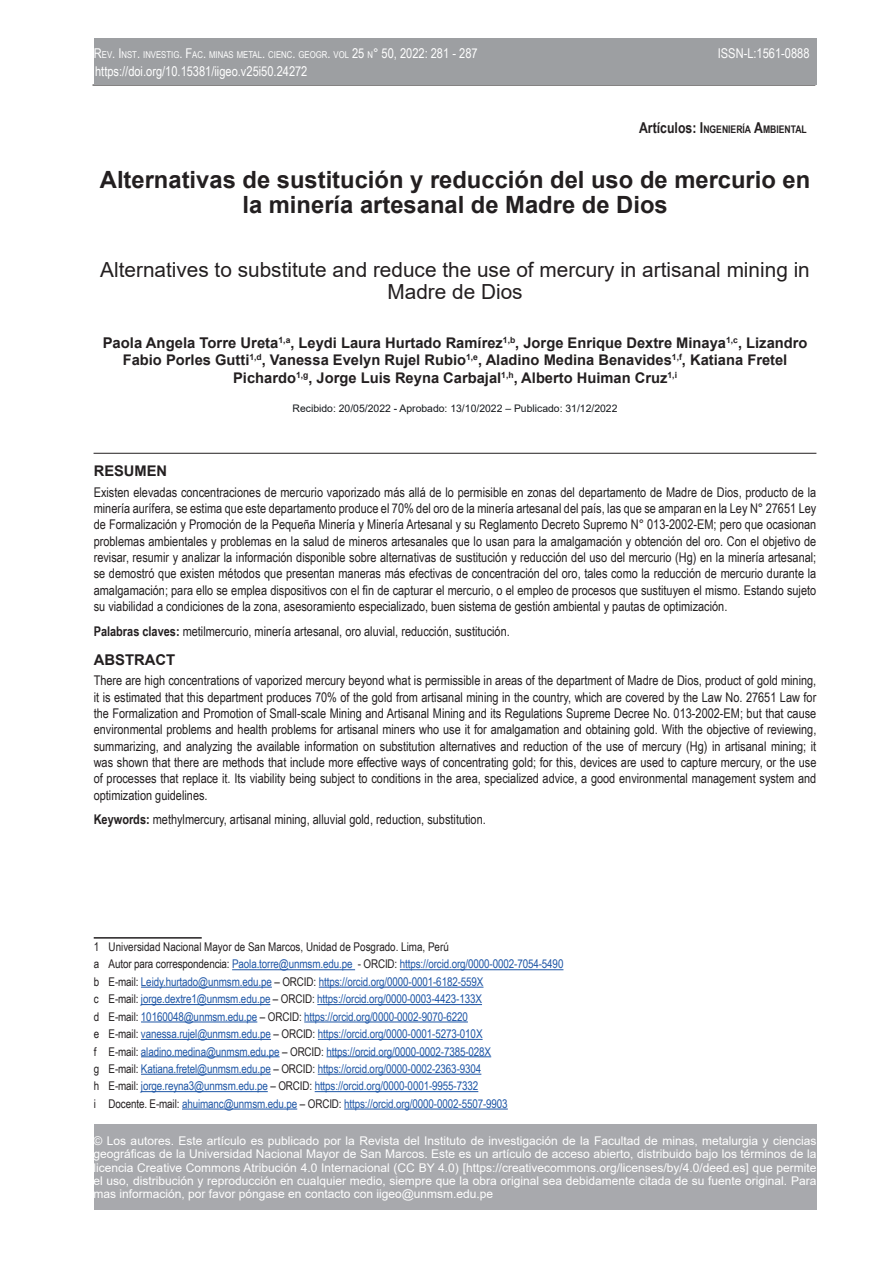
<style>
.page{position:relative;width:893px;height:1263px;background:#fff}
.page>*{position:absolute;margin:0;border:0;box-sizing:border-box;transform-origin:0 0}
.t1{font:700 23.7px/25.2px "Arial";color:#231f20;text-align:center}
.t2{font:20.85px/22.2px "Arial";color:#231f20;text-align:center}
.t3{font:700 14.85px "Arial";color:#231f20}
.t4{font:700 14.7px/17.7px "Arial";color:#231f20;text-align:center}
.t5{font:13.5px "Arial Narrow";color:#fff}
.t6{font:13.5px "Arial Narrow";color:#fff}
.t7{font:13.35px/16.4px "Arial Narrow";color:#231f20;text-align:justify}
.t8{font:12px/17.4px "Arial Narrow";letter-spacing:-.01em;color:#1e56a6}
.t9{font:12px/13.2px "Arial";color:#fff;text-align:justify}
.t10{font:700 10.5px "Arial Narrow";color:#231f20}
.t11{font:10.35px "Arial";color:#15181c}
.t12{font:9.45px "Arial Narrow";color:#fff}
.s1{font-size:13.5px}
.s2{font-size:15px}
.s3{font-size:14.85px}
.s4{font-weight:700}
.s5{color:#231f20}
</style>
<div class="page">
<div style="left:94px;top:1125px;width:722px;height:85px;background:#a8a9ad"></div>
<hr style="left:92px;top:85px;width:723px;height:1px;background:#231f20">
<div style="left:94px;top:38px;width:723px;height:47px;background:#9d9fa2"></div>
<hr style="left:94px;top:937px;width:108px;height:1px;background:#231f20">
<hr style="left:232px;top:969px;width:123px;height:1px;background:#1e56a6">
<hr style="left:400px;top:969px;width:163px;height:1px;background:#1e56a6">
<hr style="left:141px;top:987px;width:131px;height:1px;background:#1e56a6">
<hr style="left:319px;top:987px;width:164px;height:1px;background:#1e56a6">
<hr style="left:141px;top:1004px;width:129px;height:1px;background:#1e56a6">
<hr style="left:317px;top:1004px;width:165px;height:1px;background:#1e56a6">
<hr style="left:141px;top:1021px;width:116px;height:1px;background:#1e56a6">
<hr style="left:304px;top:1021px;width:164px;height:1px;background:#1e56a6">
<hr style="left:141px;top:1039px;width:130px;height:1px;background:#1e56a6">
<hr style="left:318px;top:1039px;width:165px;height:1px;background:#1e56a6">
<hr style="left:141px;top:1056px;width:139px;height:1px;background:#1e56a6">
<hr style="left:326px;top:1056px;width:165px;height:1px;background:#1e56a6">
<hr style="left:141px;top:1074px;width:130px;height:1px;background:#1e56a6">
<hr style="left:318px;top:1074px;width:163px;height:1px;background:#1e56a6">
<hr style="left:141px;top:1091px;width:127px;height:1px;background:#1e56a6">
<hr style="left:315px;top:1091px;width:163px;height:1px;background:#1e56a6">
<hr style="left:182px;top:1108px;width:115px;height:1px;background:#1e56a6">
<hr style="left:344px;top:1108px;width:164px;height:1px;background:#1e56a6">
<hr style="left:94px;top:453px;width:722px;height:1px;background:#231f20">
<p class="t12" style="left:94px;top:48px;width:385px"><span class="s1">R</span>EV<span class="s1">. I</span>NST<span class="s1">.</span> INVESTIG<span class="s1">. F</span>AC<span class="s1">.</span> MINAS METAL<span class="s1">.</span> CIENC<span class="s1">.</span> GEOGR<span class="s1">.</span> VOL <span class="s1">25</span> N<span class="s1">° 50, 2022: 281 - 8</span></p>
<p class="t6" style="left:718px;top:44px;width:93px">ISSN-L:1561-0888</p>
<p class="t5" style="left:459px;top:44px;width:20px">287</p>
<p class="t5" style="left:95px;top:61px;width:214px">https://doi.org/10.15381/iigeo.v25i50.24272</p>
<p class="t10" style="left:639px;top:122px;width:169px"><span class="s2">Artículos:</span> <span class="s2">I</span>NGENIERÍA <span class="s2">A</span>MBIENTAL</p>
<h1 class="t1" style="left:100px;top:167px;width:712px">Alternativas de sustitución y reducción del uso de mercurio en la minería artesanal de Madre de Dios</h1>
<h2 class="t2" style="left:100px;top:258px;width:711px">Alternatives to substitute and reduce the use of mercury in artisanal mining in<br>Madre de Dios</h2>
<p class="t4" style="left:103px;top:334px;width:706px"><span class="s3">Paola Angela Torre Ureta</span><sup>1</sup><sup>,a</sup>, Leydi Laura Hurtado Ramírez<sup>1,b</sup>, Jorge Enrique Dextre Minaya<sup>1,c</sup>, Lizandro<br>Fabio Porles Gutti<sup>1,d</sup>, Vanessa Evelyn Rujel Rubio<sup>1,e</sup>, Aladino Medina Benavides<sup>1,f</sup>, Katiana Fretel<br>Pichardo<sup>1,g</sup>, Jorge Luis Reyna Carbajal<sup>1,h</sup>, Alberto Huiman Cruz<sup>1,i</sup></p>
<p class="t11" style="left:293px;top:401px;width:326px">Recibido: 20/05/2022 - Aprobado: 13/10/2022 – Publicado: 31/12/2022</p>
<p class="t4" style="left:94px;top:462px;width:75px">RESUMEN</p>
<p class="t7" style="left:94px;top:483px;width:724px">Existen elevadas concentraciones de mercurio vaporizado más allá de lo permisible en zonas del departamento de Madre de Dios, producto de la minería aurífera, se estima que este departamento produce el 70% del oro de la minería artesanal del país, las que se amparan en la Ley N° 27651 Ley de Formalización y Promoción de la Pequeña Minería y Minería Artesanal y su Reglamento Decreto Supremo N° 013-2002-EM; pero que ocasionan problemas ambientales y problemas en la salud de mineros artesanales que lo usan para la amalgamación y obtención del oro. Con el objetivo de revisar, resumir y analizar la información disponible sobre alternativas de sustitución y reducción del uso del mercurio (Hg) en la minería artesanal; se demostró que existen métodos que presentan maneras más efectivas de concentración del oro, tales como la reducción de mercurio durante la amalgamación; para ello se emplea dispositivos con el fin de capturar el mercurio, o el empleo de procesos que sustituyen el mismo. Estando sujeto su viabilidad a condiciones de la zona, asesoramiento especializado, buen sistema de gestión ambiental y pautas de optimización.</p>
<p class="t7" style="left:94px;top:622px;width:418px"><span class="s4">Palabras claves:</span> metilmercurio, minería artesanal, oro aluvial, reducción, sustitución.</p>
<p class="t3" style="left:94px;top:649px;width:83px">ABSTRACT</p>
<p class="t7" style="left:94px;top:672px;width:724px">There are high concentrations of vaporized mercury beyond what is permissible in areas of the department of Madre de Dios, product of gold mining, it is estimated that this department produces 70% of the gold from artisanal mining in the country, which are covered by the Law No. 27651 Law for the Formalization and Promotion of Small-scale Mining and Artisanal Mining and its Regulations Supreme Decree No. 013-2002-EM; but that cause environmental problems and health problems for artisanal miners who use it for amalgamation and obtaining gold. With the objective of reviewing, summarizing, and analyzing the available information on substitution alternatives and reduction of the use of mercury (Hg) in artisanal mining; it was shown that there are methods that include more effective ways of concentrating gold; for this, devices are used to capture mercury, or the use of processes that replace it. Its viability being subject to conditions in the area, specialized advice, a good environmental management system and optimization guidelines.</p>
<p class="t7" style="left:94px;top:811px;width:394px"><span class="s4">Keywords:</span> methylmercury, artisanal mining, alluvial gold, reduction, substitution.</p>
<p class="t8" style="left:94px;top:938px;width:471px"><span class="s5">1 Universidad Nacional Mayor de San Marcos, Unidad de Posgrado. Lima, Perú<br>a Autor para correspondencia:</span> Paola.torre@unmsm.edu.pe <span class="s5">- ORCID:</span> https://orcid.org/0000-0002-7054-5490 <span class="s5">b E-mail:</span> Leidy.hurtado@unmsm.edu.pe <span class="s5">– ORCID:</span> https://orcid.org/0000-0001-6182-559X<br><span class="s5">c E-mail:</span> jorge.dextre1@unmsm.edu.pe <span class="s5">– ORCID:</span> https://orcid.org/0000-0003-4423-133X<br><span class="s5">d E-mail:</span> 10160048@unmsm.edu.pe <span class="s5">– ORCID:</span> https://orcid.org/0000-0002-9070-6220<br><span class="s5">e E-mail:</span> vanessa.rujel@unmsm.edu.pe <span class="s5">– ORCID:</span> https://orcid.org/0000-0001-5273-010X<br><span class="s5">f E-mail:</span> aladino.medina@unmsm.edu.pe <span class="s5">– ORCID:</span> https://orcid.org/0000-0002-7385-028X<br><span class="s5">g E-mail:</span> Katiana.fretel@unmsm.edu.pe <span class="s5">– ORCID:</span> https://orcid.org/0000-0002-2363-9304<br><span class="s5">h E-mail:</span> jorge.reyna3@unmsm.edu.pe <span class="s5">– ORCID:</span> https://orcid.org/0000-0001-9955-7332<br><span class="s5">i Docente. E-mail:</span> ahuimanc@unmsm.edu.pe <span class="s5">– ORCID:</span> https://orcid.org/0000-0002-5507-9903</p>
<p class="t9" style="left:94px;top:1134px;width:724px">© Los autores. Este artículo es publicado por la Revista del Instituto de investigación de la Facultad de minas, metalurgia y ciencias geográficas de la Universidad Nacional Mayor de San Marcos. Este es un artículo de acceso abierto, distribuido bajo los términos de la licencia Creative Commons Atribución 4.0 Internacional (CC BY 4.0) [https://creativecommons.org/licenses/by/4.0/deed.es] que permite el uso, distribución y reproducción en cualquier medio, siempre que la obra original sea debidamente citada de su fuente original. Para mas información, por favor póngase en contacto con iigeo@unmsm.edu.pe</p>
</div>
